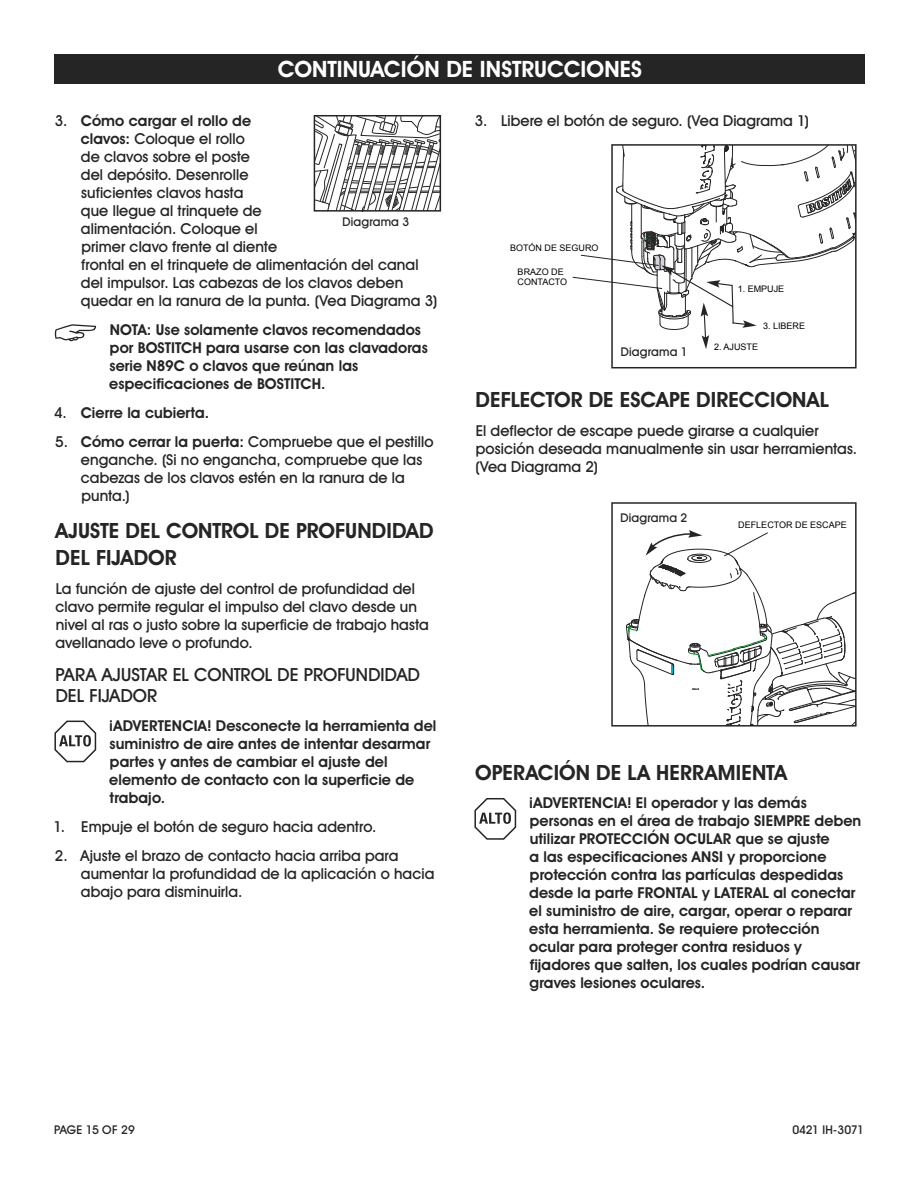
<style>
.page{position:relative;width:918px;height:1188px;background:#fff}
.page>*{position:absolute;margin:0;border:0;box-sizing:border-box;transform-origin:0 0}
.t1{font:700 22.5px "Uline Two Knine";color:#fff}
.t2{font:700 21px/27px "Uline Two Knine";letter-spacing:.005em;color:#252525}
.t3{font:18px/21.6px "Uline Two Knine";letter-spacing:.005em;color:#252525}
.t4{font:15px/18px "Uline Two Knine";letter-spacing:.005em;color:#252525}
.t5{font:700 15px/18px "Uline Two Knine";letter-spacing:.005em;color:#252525}
.t6{font:12px "Uline Two Knine";letter-spacing:.015em;color:#252525}
.t7{font:12px "Uline Two Knine";letter-spacing:-.01em;color:#252525}
.t8{font:12px "Uline Two Knine";letter-spacing:-.005em;color:#252525}
.t9{font:9px/10.8px "Arial";color:#000}
.s1{font-weight:700}
.s2{font-weight:400}
</style>
<div class="page">
<svg style="left:55px;top:324px;width:41px;height:17px"></svg>
<svg style="left:55px;top:721px;width:41px;height:41px"></svg>
<svg style="left:475px;top:798px;width:41px;height:42px"></svg>
<div style="left:55px;top:54px;width:810px;height:30px;background:#252525"></div>
<div style="left:611px;top:144px;width:246px;height:224px;border:2px solid #252525"></div>
<svg style="left:572px;top:145px;width:284px;height:204px"></svg>
<div style="left:611px;top:502px;width:246px;height:225px;border:2px solid #252525"></div>
<svg style="left:626px;top:530px;width:230px;height:197px"></svg>
<svg style="left:314px;top:115px;width:128px;height:97px"></svg>
<h1 class="t1" style="left:278px;top:56px;width:366px">CONTINUACIÓN DE INSTRUCCIONES</h1>
<p class="t4" style="left:81px;top:112px;width:358px;text-indent:-26px">3. <span class="s1">Cómo cargar el rollo de<br>clavos:</span> Coloque el rollo<br>de clavos sobre el poste<br>del depósito. Desenrolle<br>suficientes clavos hasta<br>que llegue al trinquete de<br>alimentación. Coloque el<br>primer clavo frente al diente<br>frontal en el trinquete de alimentación del canal del impulsor. Las cabezas de los clavos deben quedar en la ranura de la punta. (Vea Diagrama 3)</p>
<p class="t5" style="left:109px;top:321px;width:320px">NOTA: Use solamente clavos recomendados por BOSTITCH para usarse con las clavadoras serie N89C o clavos que reúnan las especificaciones de BOSTITCH.</p>
<p class="t5" style="left:54px;top:403px;width:156px"><span class="s2">4.</span> Cierre la cubierta.</p>
<p class="t4" style="left:81px;top:432px;width:354px;text-indent:-26px">5. <span class="s1">Cómo cerrar la puerta:</span> Compruebe que el pestillo enganche. (Si no engancha, compruebe que las cabezas de los clavos estén en la ranura de la punta.)</p>
<h2 class="t2" style="left:55px;top:517px;width:380px">AJUSTE DEL CONTROL DE PROFUNDIDAD<br>DEL FIJADOR</h2>
<p class="t4" style="left:55px;top:580px;width:375px">La función de ajuste del control de profundidad del clavo permite regular el impulso del clavo desde un nivel al ras o justo sobre la superficie de trabajo hasta avellanado leve o profundo.</p>
<p class="t3" style="left:56px;top:663px;width:366px">PARA AJUSTAR EL CONTROL DE PROFUNDIDAD<br>DEL FIJADOR</p>
<p class="t5" style="left:109px;top:717px;width:329px">¡ADVERTENCIA! Desconecte la herramienta del suministro de aire antes de intentar desarmar partes y antes de cambiar el ajuste del elemento de contacto con la superficie de trabajo.</p>
<p class="t4" style="left:53px;top:817px;width:324px">1. Empuje el botón de seguro hacia adentro.</p>
<p class="t4" style="left:81px;top:846px;width:355px;text-indent:-26px">2. Ajuste el brazo de contacto hacia arriba para aumentar la profundidad de la aplicación o hacia abajo para disminuirla.</p>
<p class="t6" style="left:342px;top:214px;width:68px">Diagrama 3</p>
<p class="t4" style="left:475px;top:112px;width:336px">3. Libere el botón de seguro. (Vea Diagrama 1)</p>
<p class="t9" style="left:510px;top:242px;width:90px">BOTÓN DE SEGURO</p>
<p class="t9" style="left:518px;top:266px;width:51px">BRAZO DE<br>CONTACTO</p>
<p class="t6" style="left:621px;top:344px;width:68px">Diagrama 1</p>
<p class="t9" style="left:738px;top:284px;width:48px">1. EMPUJE</p>
<p class="t9" style="left:763px;top:320px;width:44px">3. LIBERE</p>
<p class="t9" style="left:714px;top:341px;width:46px">2. AJUSTE</p>
<h2 class="t2" style="left:476px;top:386px;width:355px">DEFLECTOR DE ESCAPE DIRECCIONAL</h2>
<p class="t4" style="left:475px;top:421px;width:383px">El deflector de escape puede girarse a cualquier posición deseada manualmente sin usar herramientas. (Vea Diagrama 2)</p>
<p class="t6" style="left:621px;top:510px;width:68px">Diagrama 2</p>
<p class="t9" style="left:738px;top:519px;width:110px">DEFLECTOR DE ESCAPE</p>
<h2 class="t2" style="left:475px;top:759px;width:313px">OPERACIÓN DE LA HERRAMIENTA</h2>
<p class="t5" style="left:529px;top:794px;width:334px">¡ADVERTENCIA! El operador y las demás personas en el área de trabajo SIEMPRE deben utilizar PROTECCIÓN OCULAR que se ajuste<br>a las especificaciones ANSI y proporcione protección contra las partículas despedidas desde la parte FRONTAL y LATERAL al conectar el suministro de aire, cargar, operar o reparar esta herramienta. Se requiere protección ocular para proteger contra residuos y fijadores que salten, los cuales podrían causar graves lesiones oculares.</p>
<p class="t8" style="left:54px;top:1122px;width:82px">PAGE 15 OF 29</p>
<p class="t7" style="left:792px;top:1122px;width:73px">0421 IH-3071</p>
</div>
